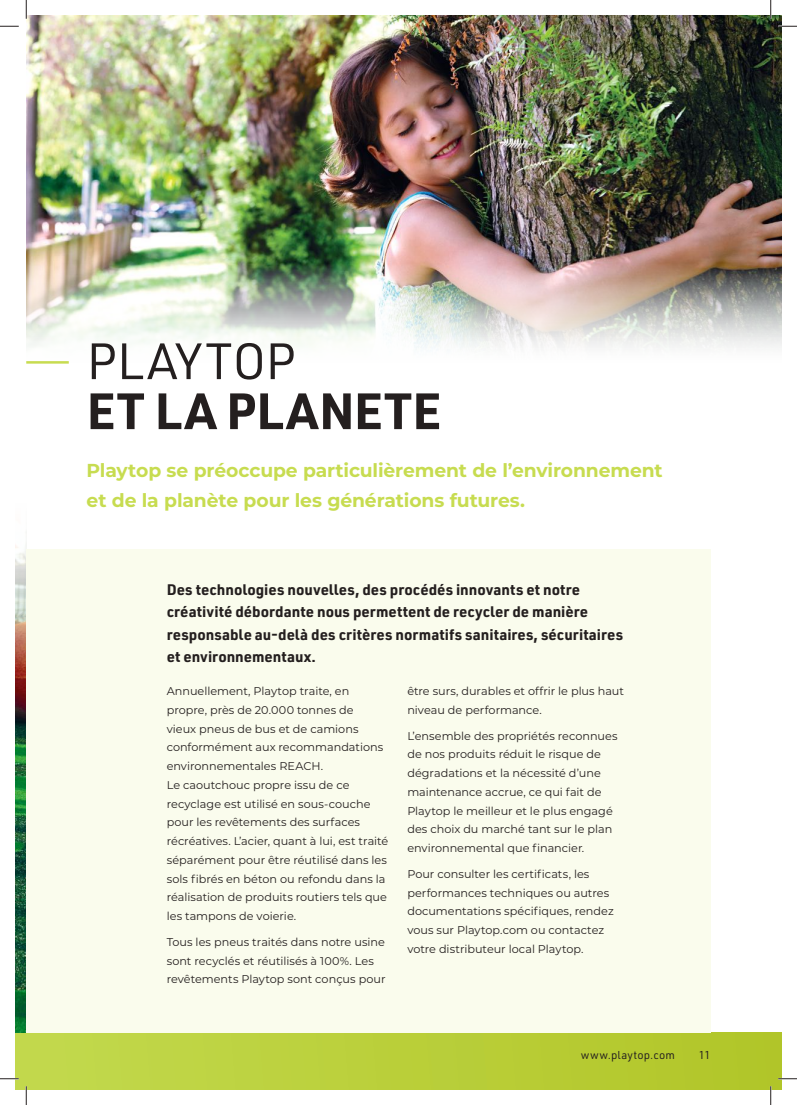
<style>
.page{position:relative;width:797px;height:1105px;background:#fff}
.page>*{position:absolute;margin:0;border:0;box-sizing:border-box;transform-origin:0 0}
.t1{font:700 50px "URWDIN";letter-spacing:.025em;color:#241f1f}
.t2{font:50px "URWDIN";color:#241f1f}
.t3{font:700 18.75px/30px "Montserrat";letter-spacing:-.01em;color:#c7dc50}
.t4{font:700 15px/22.5px "URWDIN";letter-spacing:.005em;color:#241f1f}
.t5{font:11.25px/18.8px "Montserrat";color:#241f1f}
.t6{font:11.25px "URWDIN";letter-spacing:.015em;color:#241f1f}
</style>
<div class="page">
<div style="left:16px;top:1033px;width:10px;height:56px;background:#c2d84c"></div>
<div style="left:26px;top:1033px;width:755px;height:56px;background:linear-gradient(to right,#c2d94d,#b1c528)"></div>
<img style="left:16px;top:546px;width:10px;height:487px">
<div style="left:26px;top:549px;width:684px;height:484px;background:#fafced"></div>
<img style="left:26px;top:16px;width:755px;height:332px">
<hr style="left:26px;top:361px;width:43px;height:3px;background:#c7dc50">
<svg style="left:0;top:25px;width:19px;height:2px"></svg>
<svg style="left:778px;top:25px;width:19px;height:2px"></svg>
<svg style="left:0;top:1078px;width:19px;height:1px"></svg>
<svg style="left:778px;top:1078px;width:19px;height:1px"></svg>
<svg style="left:25px;top:0;width:2px;height:19px"></svg>
<svg style="left:25px;top:1086px;width:2px;height:19px"></svg>
<svg style="left:770px;top:0;width:1px;height:19px"></svg>
<svg style="left:770px;top:1086px;width:1px;height:19px"></svg>
<h1 class="t2" style="left:86px;top:328px;width:211px">PLAYTOP</h1>
<h1 class="t1" style="left:86px;top:377px;width:356px">ET LA PLANETE</h1>
<h2 class="t3" style="left:86px;top:454px;width:577px">Playtop se préoccupe particulièrement de l’environnement et de la planète pour les générations futures.</h2>
<h3 class="t4" style="left:167px;top:577px;width:458px">Des technologies nouvelles, des procédés innovants et notre créativité débordante nous permettent de recycler de manière responsable au-delà des critères normatifs sanitaires, sécuritaires et environnementaux.</h3>
<p class="t5" style="left:167px;top:681px;width:223px">Annuellement, Playtop traite, en propre, près de 20.000 tonnes de<br>vieux pneus de bus et de camions conformément aux recommandations environnementales REACH.<br>Le caoutchouc propre issu de ce recyclage est utilisé en sous-couche pour les revêtements des surfaces récréatives. L’acier, quant à lui, est traité séparément pour être réutilisé dans les sols fibrés en béton ou refondu dans la réalisation de produits routiers tels que les tampons de voierie.</p>
<p class="t5" style="left:167px;top:932px;width:220px">Tous les pneus traités dans notre usine sont recyclés et réutilisés à 100%. Les revêtements Playtop sont conçus pour</p>
<p class="t5" style="left:407px;top:681px;width:218px">être surs, durables et offrir le plus haut niveau de performance.</p>
<p class="t5" style="left:407px;top:726px;width:212px">L’ensemble des propriétés reconnues de nos produits réduit le risque de dégradations et la nécessité d’une maintenance accrue, ce qui fait de Playtop le meilleur et le plus engagé des choix du marché tant sur le plan environnemental que financier.</p>
<p class="t5" style="left:407px;top:864px;width:208px">Pour consulter les certificats, les performances techniques ou autres documentations spécifiques, rendez vous sur Playtop.com ou contactez votre distributeur local Playtop.</p>
<p class="t6" style="left:581px;top:1048px;width:96px">www.playtop.com</p>
<p class="t6" style="left:698px;top:1048px;width:13px">11</p>
</div>
